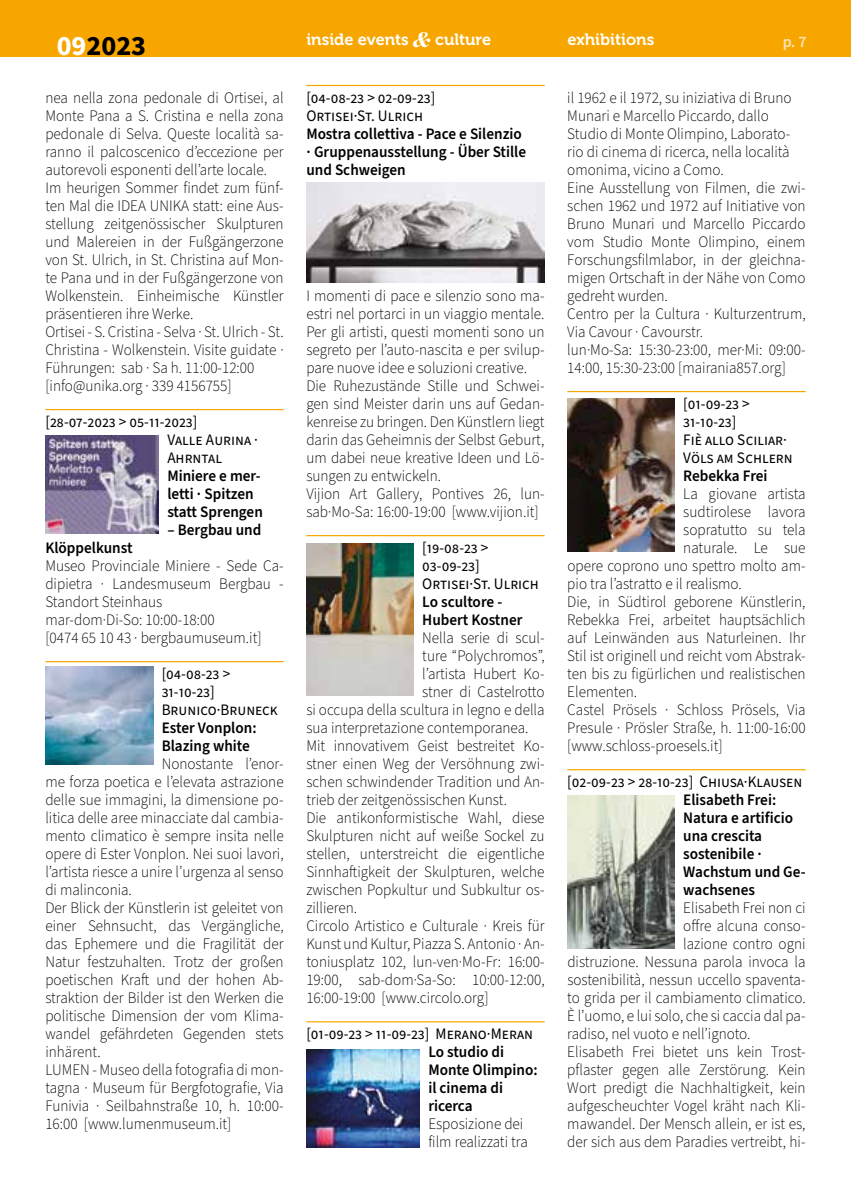
<style>
.page{position:relative;width:851px;height:1191px;background:#fff}
.page>*{position:absolute;margin:0;border:0;box-sizing:border-box;transform-origin:0 0}
.t1{font:700 28px "Source Sans Pro";color:#000}
.t2{font:16.4px "Museo 700";color:#fff}
.t3{font:300 16px/18px "Source Sans Pro";color:#000;scale:.95 1}
.t4{font:600 16px/18px "Source Sans Pro";color:#000;scale:.95 1}
.t5{font:16px/18px "Source Sans Pro";color:#000;scale:.95 1}
.t6{font:16px/18px "Source Sans Pro";color:#020203;scale:.95 1}
.t7{font:600 16px "Source Sans Pro";color:#fff}
.s1{color:#fff}
.s2{font-family:"Surveyor Display";font-weight:700;font-style:italic;font-size:24.4px}
</style>
<div class="page">
<div style="left:0;top:0;width:850px;height:57px;background:#f7a600"></div>
<hr style="left:45px;top:409px;width:238px;height:1px;background:#f7a600">
<hr style="left:45px;top:661px;width:238px;height:1px;background:#f7a600">
<img style="left:45px;top:435px;width:114px;height:98px">
<img style="left:45px;top:666px;width:108px;height:99px">
<hr style="left:306px;top:85px;width:238px;height:1px;background:#f7a600">
<hr style="left:306px;top:535px;width:238px;height:1px;background:#f7a600">
<hr style="left:306px;top:1021px;width:238px;height:1px;background:#f7a600">
<img style="left:306px;top:183px;width:238px;height:99px">
<img style="left:306px;top:543px;width:108px;height:153px">
<img style="left:306px;top:1049px;width:114px;height:98px">
<hr style="left:567px;top:391px;width:238px;height:1px;background:#f7a600">
<hr style="left:567px;top:769px;width:238px;height:1px;background:#f7a600">
<img style="left:567px;top:398px;width:107px;height:153px">
<img style="left:567px;top:795px;width:107px;height:153px">
<h1 class="t1" style="left:57px;top:27px;width:91px"><span class="s1">09</span>2023</h1>
<p class="t3" style="left:45px;top:89px;width:252px">nea nella zona pedonale di Ortisei, al Monte Pana a S. Cristina e nella zona pedonale di Selva. Queste località sa&shy;ranno il palcoscenico d’eccezione per autorevoli esponenti dell’arte locale.<br>Im heurigen Sommer findet zum fünf&shy;ten Mal die IDEA UNIKA statt: eine Aus&shy;stellung zeitgenössischer Skulpturen und Malereien in der Fußgängerzone von St. Ulrich, in St. Christina auf Mon&shy;te Pana und in der Fußgängerzone von Wolkenstein. Einheimische Künstler präsentieren ihre Werke.<br>Ortisei - S. Cristina - Selva · St. Ulrich - St.<br>Christina - Wolkenstein. Visite guidate · Führungen: sab · Sa h. 11:00-12:00 [info@unika.org · 339 4156755]</p>
<p class="t5" style="left:45px;top:413px;width:161px">[28-07-2023 &gt; 05-11-2023]</p>
<p class="t6" style="left:167px;top:431px;width:97px">Valle Aurina ·<br>Ahrntal</p>
<p class="t4" style="left:167px;top:467px;width:102px">Miniere e mer&shy;letti · Spitzen statt Sprengen</p>
<p class="t4" style="left:167px;top:521px;width:100px">– Bergbau und</p>
<p class="t4" style="left:45px;top:539px;width:93px">Klöppelkunst</p>
<p class="t3" style="left:45px;top:557px;width:252px">Museo Provinciale Miniere - Sede Ca&shy;dipietra · Landesmuseum Bergbau -<br>Standort Steinhaus<br>mar-dom·Di-So: 10:00-18:00<br>[0474 65 10 43 · bergbaumuseum.it]</p>
<p class="t5" style="left:162px;top:665px;width:123px">[04-08-23 &gt;<br>31-10-23]<br>Brunico·Bruneck</p>
<p class="t4" style="left:162px;top:719px;width:101px">Ester Vonplon:<br>Blazing white</p>
<p class="t3" style="left:45px;top:755px;width:252px;text-indent:116px">Nonostante l’enor&shy;me forza poetica e l’elevata astrazione delle sue immagini, la dimensione po&shy;litica delle aree minacciate dal cambia&shy;mento climatico è sempre insita nelle opere di Ester Vonplon. Nei suoi lavori, l’artista riesce a unire l’urgenza al senso di malinconia.<br>Der Blick der Künstlerin ist geleitet von einer Sehnsucht, das Vergängliche, das Ephemere und die Fragilität der Natur festzuhalten. Trotz der großen poetischen Kraft und der hohen Ab&shy;straktion der Bilder ist den Werken die politische Dimension der vom Klima&shy;wandel gefährdeten Gegenden stets inhärent.<br>LUMEN - Museo della fotografia di mon&shy;tagna · Museum für Bergfotografie, Via Funivia · Seilbahnstraße 10, h. 10:00- 16:00 [www.lumenmuseum.it]</p>
<p class="t2" style="left:306px;top:30px;width:186px">inside events <span class="s2">&amp;</span> culture</p>
<p class="t2" style="left:567px;top:30px;width:88px">exhibitions</p>
<p class="t7" style="left:781px;top:31px;width:26px">p. 7</p>
<p class="t5" style="left:306px;top:89px;width:137px">[04-08-23 &gt; 02-09-23]<br>Ortisei·St. Ulrich</p>
<p class="t4" style="left:306px;top:125px;width:233px">Mostra collettiva - Pace e Silenzio · Gruppenausstellung - Über Stille und Schweigen</p>
<p class="t3" style="left:306px;top:287px;width:252px">I momenti di pace e silenzio sono ma&shy;estri nel portarci in un viaggio mentale.<br>Per gli artisti, questi momenti sono un segreto per l’auto-nascita e per svilup&shy;pare nuove idee e soluzioni creative.<br>Die Ruhezustände Stille und Schwei&shy;gen sind Meister darin uns auf Gedan&shy;kenreise zu bringen. Den Künstlern liegt darin das Geheimnis der Selbst Geburt, um dabei neue kreative Ideen und Lö&shy;sungen zu entwickeln.<br>Vijion Art Gallery, Pontives 26, lun&shy;sab·Mo-Sa: 16:00-19:00 [www.vijion.it]</p>
<p class="t5" style="left:422px;top:539px;width:124px">[19-08-23 &gt;<br>03-09-23]<br>Ortisei·St. Ulrich</p>
<p class="t4" style="left:422px;top:593px;width:107px">Lo scultore -<br>Hubert Kostner</p>
<p class="t3" style="left:422px;top:629px;width:130px">Nella serie di scul-</p>
<p class="t3" style="left:422px;top:647px;width:130px">ture “Polychromos”,</p>
<p class="t3" style="left:422px;top:665px;width:130px">l’artista Hubert Ko-</p>
<p class="t3" style="left:422px;top:683px;width:130px">stner di Castelrotto</p>
<p class="t3" style="left:306px;top:701px;width:252px">si occupa della scultura in legno e della</p>
<p class="t3" style="left:306px;top:719px;width:235px">sua interpretazione contemporanea.</p>
<p class="t3" style="left:306px;top:737px;width:252px">Mit innovativem Geist bestreitet Ko-</p>
<p class="t3" style="left:306px;top:755px;width:252px">stner einen Weg der Versöhnung zwi-</p>
<p class="t3" style="left:306px;top:773px;width:252px">schen schwindender Tradition und An-</p>
<p class="t3" style="left:306px;top:791px;width:213px">trieb der zeitgenössischen Kunst.</p>
<p class="t3" style="left:306px;top:809px;width:252px">Die antikonformistische Wahl, diese</p>
<p class="t3" style="left:306px;top:827px;width:252px">Skulpturen nicht auf weiße Sockel zu</p>
<p class="t3" style="left:306px;top:845px;width:252px">stellen, unterstreicht die eigentliche</p>
<p class="t3" style="left:306px;top:863px;width:252px">Sinnhaftigkeit der Skulpturen, welche</p>
<p class="t3" style="left:306px;top:881px;width:252px">zwischen Popkultur und Subkultur os-</p>
<p class="t3" style="left:306px;top:899px;width:55px">zillieren.</p>
<p class="t3" style="left:306px;top:917px;width:252px">Circolo Artistico e Culturale · Kreis für</p>
<p class="t3" style="left:306px;top:935px;width:252px">Kunst und Kultur, Piazza S. Antonio · An-</p>
<p class="t3" style="left:306px;top:953px;width:252px">toniusplatz 102, lun-ven·Mo-Fr: 16:00-</p>
<p class="t3" style="left:306px;top:971px;width:252px">19:00, sab-dom·Sa-So: 10:00-12:00,</p>
<p class="t3" style="left:306px;top:989px;width:193px">16:00-19:00 [www.circolo.org]</p>
<p class="t5" style="left:306px;top:1025px;width:240px">[01-09-23 &gt; 11-09-23] Merano·Meran</p>
<p class="t4" style="left:428px;top:1043px;width:116px">Lo studio di<br>Monte Olimpino: il cinema di ricerca</p>
<p class="t3" style="left:428px;top:1115px;width:106px">Esposizione dei film realizzati tra</p>
<p class="t3" style="left:567px;top:89px;width:252px">il 1962 e il 1972, su iniziativa di Bruno Munari e Marcello Piccardo, dallo Studio di Monte Olimpino, Laborato&shy;rio di cinema di ricerca, nella località omonima, vicino a Como.<br>Eine Ausstellung von Filmen, die zwi&shy;schen 1962 und 1972 auf Initiative von Bruno Munari und Marcello Piccardo vom Studio Monte Olimpino, einem Forschungsfilmlabor, in der gleichna&shy;migen Ortschaft in der Nähe von Como gedreht wurden.<br>Centro per la Cultura · Kulturzentrum, Via Cavour · Cavourstr.<br>lun·Mo-Sa: 15:30-23:00, mer·Mi: 09:00- 14:00, 15:30-23:00 [mairania857.org]</p>
<p class="t5" style="left:683px;top:395px;width:117px">[01-09-23 &gt;<br>31-10-23]<br>Fiè allo Sciliar·<br>Völs am Schlern</p>
<p class="t4" style="left:683px;top:467px;width:90px">Rebekka Frei</p>
<p class="t3" style="left:683px;top:485px;width:130px">La giovane artista</p>
<p class="t3" style="left:683px;top:503px;width:130px">sudtirolese lavora</p>
<p class="t3" style="left:683px;top:521px;width:130px">sopratutto su tela</p>
<p class="t3" style="left:683px;top:539px;width:130px">naturale. Le sue</p>
<p class="t3" style="left:567px;top:557px;width:252px">opere coprono uno spettro molto am-</p>
<p class="t3" style="left:567px;top:575px;width:185px">pio tra l’astratto e il realismo.</p>
<p class="t3" style="left:567px;top:593px;width:252px">Die, in Südtirol geborene Künstlerin,</p>
<p class="t3" style="left:567px;top:611px;width:252px">Rebekka Frei, arbeitet hauptsächlich</p>
<p class="t3" style="left:567px;top:629px;width:252px">auf Leinwänden aus Naturleinen. Ihr</p>
<p class="t3" style="left:567px;top:647px;width:252px">Stil ist originell und reicht vom Abstrak-</p>
<p class="t3" style="left:567px;top:665px;width:252px">ten bis zu figürlichen und realistischen</p>
<p class="t3" style="left:567px;top:683px;width:75px">Elementen.</p>
<p class="t3" style="left:567px;top:701px;width:252px">Castel Prösels · Schloss Prösels, Via</p>
<p class="t3" style="left:567px;top:719px;width:252px">Presule · Prösler Straße, h. 11:00-16:00</p>
<p class="t3" style="left:567px;top:737px;width:165px">[www.schloss-proesels.it]</p>
<p class="t5" style="left:567px;top:773px;width:249px">[02-09-23 &gt; 28-10-23] Chiusa·Klausen</p>
<p class="t4" style="left:683px;top:791px;width:130px">Elisabeth Frei:<br>Natura e artificio una crescita sostenibile ·<br>Wachstum und Ge&shy;wachsenes</p>
<p class="t3" style="left:683px;top:899px;width:130px">Elisabeth Frei non ci</p>
<p class="t3" style="left:683px;top:917px;width:130px">offre alcuna conso-</p>
<p class="t3" style="left:683px;top:935px;width:130px">lazione contro ogni</p>
<p class="t3" style="left:567px;top:953px;width:252px">distruzione. Nessuna parola invoca la</p>
<p class="t3" style="left:567px;top:971px;width:252px">sostenibilità, nessun uccello spaventa-</p>
<p class="t3" style="left:567px;top:989px;width:252px">to grida per il cambiamento climatico.</p>
<p class="t3" style="left:567px;top:1007px;width:252px">È l’uomo, e lui solo, che si caccia dal pa-</p>
<p class="t3" style="left:567px;top:1025px;width:194px">radiso, nel vuoto e nell’ignoto.</p>
<p class="t3" style="left:567px;top:1043px;width:252px">Elisabeth Frei bietet uns kein Trost-</p>
<p class="t3" style="left:567px;top:1061px;width:252px">pflaster gegen alle Zerstörung. Kein</p>
<p class="t3" style="left:567px;top:1079px;width:252px">Wort predigt die Nachhaltigkeit, kein</p>
<p class="t3" style="left:567px;top:1097px;width:252px">aufgescheuchter Vogel kräht nach Kli-</p>
<p class="t3" style="left:567px;top:1115px;width:252px">mawandel. Der Mensch allein, er ist es,</p>
<p class="t3" style="left:567px;top:1133px;width:252px">der sich aus dem Paradies vertreibt, hi-</p>
</div>
